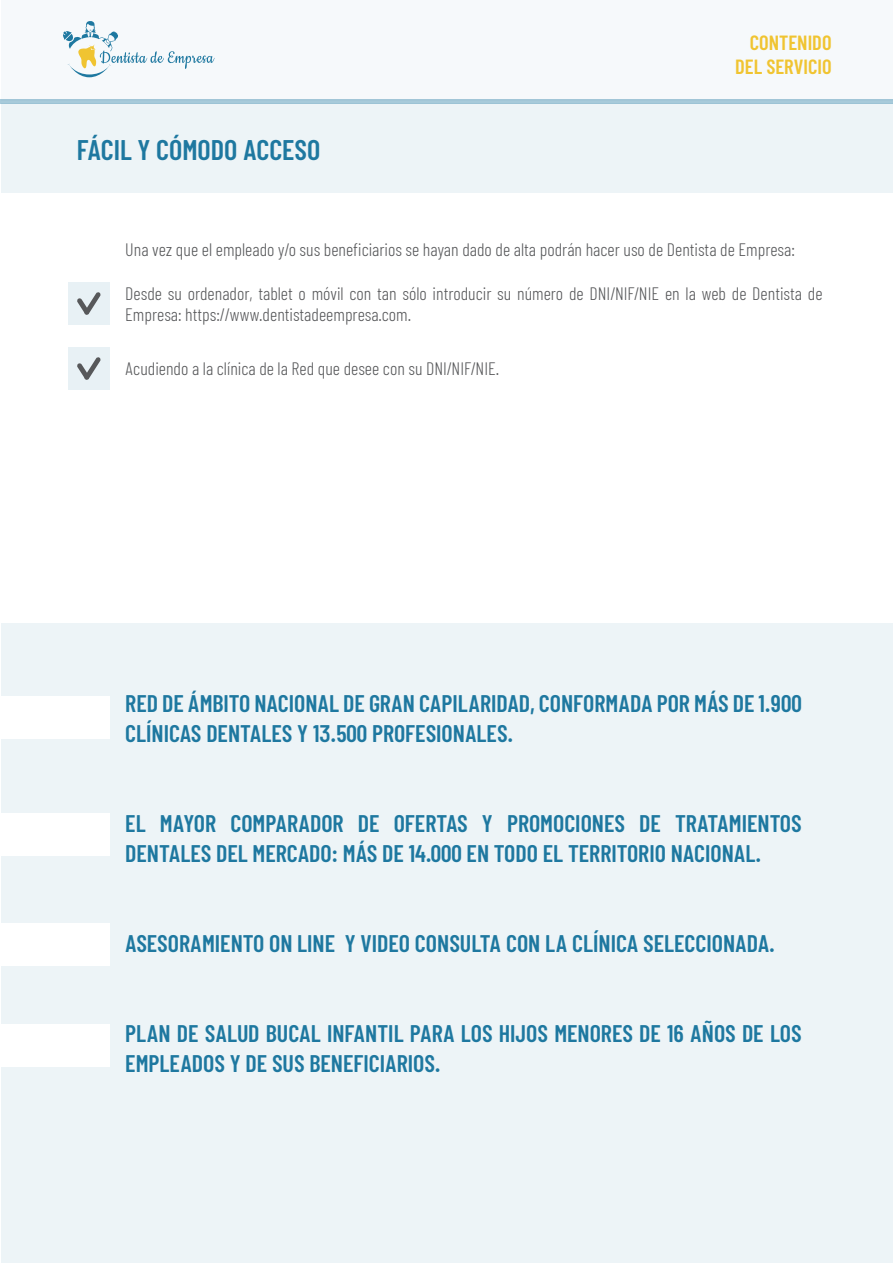
<style>
.page{position:relative;width:893px;height:1263px;background:#fff}
.page>*{position:absolute;margin:0;border:0;box-sizing:border-box;transform-origin:0 0}
.t1{font:600 28.35px "Barlow Condensed";color:#1e78a0}
.t2{font:600 24px/30px "Barlow Condensed";color:#1e78a0}
.t3{font:600 20.55px/24.6px "Barlow Condensed";color:#f0c431;text-align:right}
.t4{font:300 18px/21.6px "Barlow Condensed";color:#57585a}
</style>
<div class="page">
<div style="left:1px;top:623px;width:891px;height:640px;background:#edf4f7"></div>
<div style="left:1px;top:0;width:892px;height:101px;background:#f6f9fb"></div>
<div style="left:1px;top:696px;width:109px;height:43px;background:#fff"></div>
<div style="left:1px;top:813px;width:109px;height:43px;background:#fff"></div>
<div style="left:1px;top:923px;width:109px;height:42px;background:#fff"></div>
<div style="left:1px;top:1024px;width:109px;height:43px;background:#fff"></div>
<hr style="left:0;top:99px;width:893px;height:4px;background:#a7cada">
<svg style="left:63px;top:21px;width:152px;height:56px"></svg>
<div style="left:69px;top:282px;width:41px;height:43px;background:#e8f1f5"></div>
<div style="left:69px;top:347px;width:41px;height:43px;background:#e8f1f5"></div>
<div style="left:1px;top:103px;width:891px;height:89px;background:#edf4f7"></div>
<svg style="left:77px;top:292px;width:24px;height:23px"></svg>
<svg style="left:77px;top:357px;width:24px;height:23px"></svg>
<p class="t1" style="left:77px;top:132px;width:245px">FÁCIL Y CÓMODO ACCESO</p>
<p class="t3" style="left:735px;top:29px;width:98px">CONTENIDO<br>DEL SERVICIO</p>
<p class="t4" style="left:125px;top:239px;width:671px">Una vez que el empleado y/o sus beneficiarios se hayan dado de alta podrán hacer uso de Dentista de Empresa:</p>
<p class="t4" style="left:125px;top:282px;width:699px">Desde su ordenador, tablet o móvil con tan sólo introducir su número de DNI/NIF/NIE en la web de Dentista de<br>Empresa: https://www.dentistadeempresa.com.</p>
<p class="t4" style="left:125px;top:358px;width:376px">Acudiendo a la clínica de la Red que desee con su DNI/NIF/NIE.</p>
<p class="t2" style="left:125px;top:687px;width:678px">RED DE ÁMBITO NACIONAL DE GRAN CAPILARIDAD, CONFORMADA POR MÁS DE 1.900<br>CLÍNICAS DENTALES Y 13.500 PROFESIONALES.</p>
<p class="t2" style="left:125px;top:807px;width:678px">EL MAYOR COMPARADOR DE OFERTAS Y PROMOCIONES DE TRATAMIENTOS<br>DENTALES DEL MERCADO: MÁS DE 14.000 EN TODO EL TERRITORIO NACIONAL.</p>
<p class="t2" style="left:125px;top:927px;width:651px">ASESORAMIENTO ON LINE Y VIDEO CONSULTA CON LA CLÍNICA SELECCIONADA.</p>
<p class="t2" style="left:125px;top:1017px;width:678px">PLAN DE SALUD BUCAL INFANTIL PARA LOS HIJOS MENORES DE 16 AÑOS DE LOS<br>EMPLEADOS Y DE SUS BENEFICIARIOS.</p>
</div>
